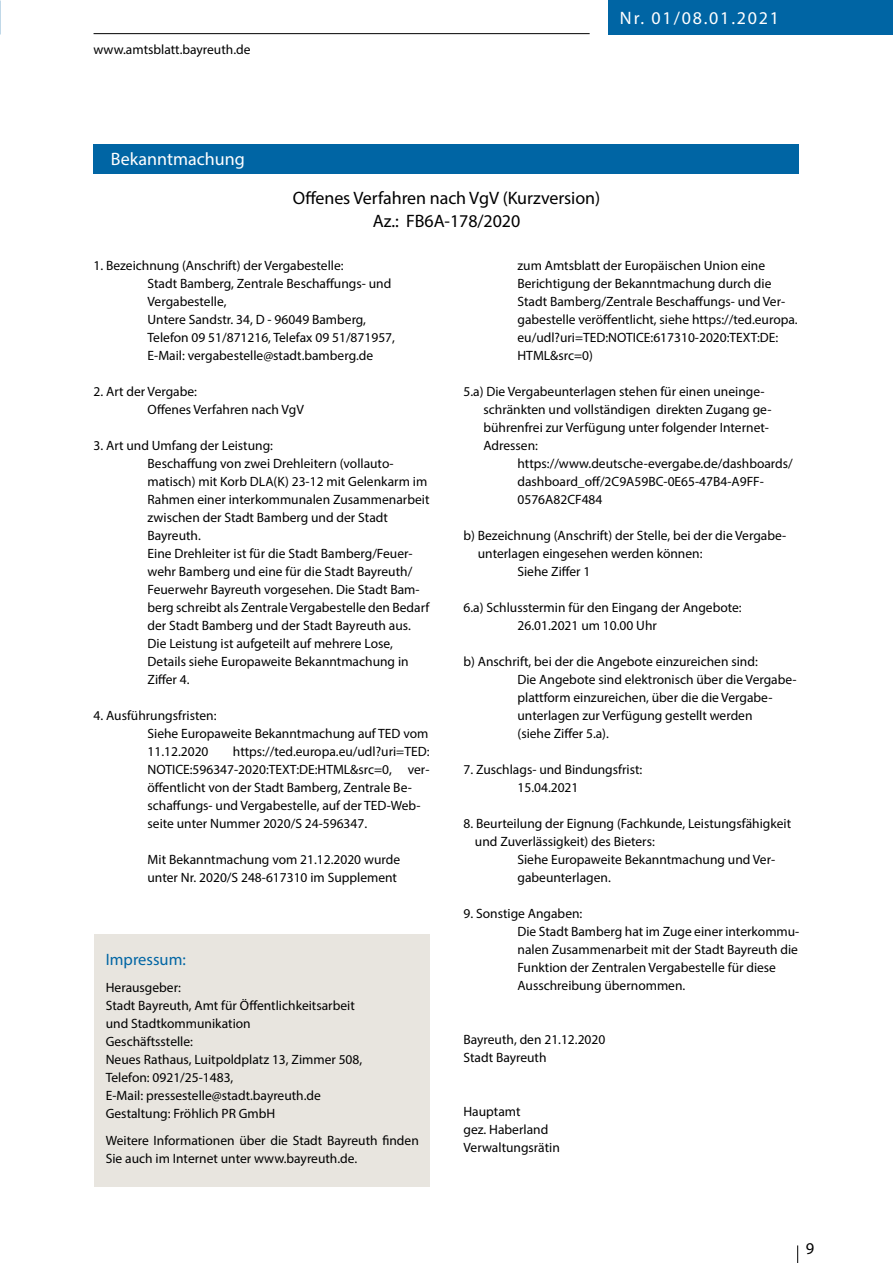
<style>
.page{position:relative;width:893px;height:1263px;background:#fff}
.page>*{position:absolute;margin:0;border:0;box-sizing:border-box;transform-origin:0 0}
.t1{font:18px/22.5px "Myriad Pro";letter-spacing:-.005em;color:#000;text-align:center}
.t2{font:18px "Myriad Pro";letter-spacing:.1em;color:#fff}
.t3{font:18px "Myriad Pro";color:#fff}
.t4{font:16.5px "Myriad Pro";color:#0065a4}
.t5{font:16.5px "Myriad Pro";color:#000}
.t6{font:13.5px/18px "Myriad Pro";color:#000}
</style>
<div class="page">
<hr style="left:94px;top:33px;width:496px;height:1px;background:#000">
<div style="left:608px;top:0;width:285px;height:34px;background:#0065a4"></div>
<svg style="left:797px;top:1245px;width:1px;height:18px"></svg>
<div style="left:94px;top:145px;width:705px;height:29px;background:#0065a4"></div>
<div style="left:94px;top:935px;width:335px;height:252px;background:#e8e5df"></div>
<p class="t6" style="left:94px;top:40px;width:158px">www.amtsblatt.bayreuth.de</p>
<h1 class="t3" style="left:111px;top:148px;width:135px">Bekanntmachung</h1>
<h1 class="t2" style="left:620px;top:7px;width:161px">Nr. 01/08.01.2021</h1>
<h1 class="t1" style="left:293px;top:187px;width:309px">Offenes Verfahren nach VgV (Kurzversion)<br>Az.: FB6A-178/2020</h1>
<p class="t6" style="left:517px;top:256px;width:282px">zum Amtsblatt der Europäischen Union eine Berichtigung der Bekanntmachung durch die Stadt Bamberg/Zentrale Beschaffungs- und Ver&shy;gabestelle veröffentlicht, siehe https://ted.europa. eu/udl?uri=TED:NOTICE:617310-2020:TEXT:DE:<br>HTML&amp;src=0)</p>
<p class="t6" style="left:483px;top:382px;width:289px;text-indent:-20px">5.a) Die Vergabeunterlagen stehen für einen uneinge&shy;schränkten und vollständigen direkten Zugang ge&shy;bührenfrei zur Verfügung unter folgender Internet-Adressen:</p>
<p class="t6" style="left:517px;top:454px;width:277px">https://www.deutsche-evergabe.de/dashboards/ dashboard_off/2C9A59BC-0E65-47B4-A9FF-<br>0576A82CF484</p>
<p class="t6" style="left:463px;top:526px;width:324px">b) Bezeichnung (Anschrift) der Stelle, bei der die Vergabe-</p>
<p class="t6" style="left:478px;top:544px;width:226px">unterlagen eingesehen werden können:</p>
<p class="t6" style="left:517px;top:562px;width:74px">Siehe Ziffer 1</p>
<p class="t6" style="left:517px;top:598px;width:226px;text-indent:-54px">6.a) Schlusstermin für den Eingang der Angebote:<br>26.01.2021 um 10.00 Uhr</p>
<p class="t6" style="left:517px;top:652px;width:281px;text-indent:-54px">b) Anschrift, bei der die Angebote einzureichen sind:<br>Die Angebote sind elektronisch über die Vergabe&shy;plattform einzureichen, über die die Vergabe&shy;unterlagen zur Verfügung gestellt werden<br>(siehe Ziffer 5.a).</p>
<p class="t6" style="left:517px;top:760px;width:126px;text-indent:-54px">7. Zuschlags- und Bindungsfrist:<br>15.04.2021</p>
<p class="t6" style="left:475px;top:814px;width:318px;text-indent:-11px">8. Beurteilung der Eignung (Fachkunde, Leistungsfähigkeit und Zuverlässigkeit) des Bieters:</p>
<p class="t6" style="left:517px;top:850px;width:259px">Siehe Europaweite Bekanntmachung und Ver&shy;gabeunterlagen.</p>
<p class="t6" style="left:517px;top:904px;width:283px;text-indent:-54px">9. Sonstige Angaben:<br>Die Stadt Bamberg hat im Zuge einer interkommu&shy;nalen Zusammenarbeit mit der Stadt Bayreuth die Funktion der Zentralen Vergabestelle für diese Ausschreibung übernommen.</p>
<p class="t6" style="left:148px;top:256px;width:249px;text-indent:-54px">1. Bezeichnung (Anschrift) der Vergabestelle:<br>Stadt Bamberg, Zentrale Beschaffungs- und Vergabestelle,<br>Untere Sandstr. 34, D - 96049 Bamberg, Telefon 09 51/871216, Telefax 09 51/871957, E-Mail: vergabestelle@stadt.bamberg.de</p>
<p class="t6" style="left:148px;top:382px;width:158px;text-indent:-54px">2. Art der Vergabe:<br>Offenes Verfahren nach VgV</p>
<p class="t6" style="left:148px;top:436px;width:283px;text-indent:-54px">3. Art und Umfang der Leistung:<br>Beschaffung von zwei Drehleitern (vollauto&shy;matisch) mit Korb DLA(K) 23-12 mit Gelenkarm im Rahmen einer interkommunalen Zusammenarbeit zwischen der Stadt Bamberg und der Stadt Bayreuth.<br>Eine Drehleiter ist für die Stadt Bamberg/Feuer&shy;wehr Bamberg und eine für die Stadt Bayreuth/ Feuerwehr Bayreuth vorgesehen. Die Stadt Bam&shy;berg schreibt als Zentrale Vergabestelle den Bedarf der Stadt Bamberg und der Stadt Bayreuth aus.<br>Die Leistung ist aufgeteilt auf mehrere Lose, Details siehe Europaweite Bekanntmachung in Ziffer 4.</p>
<p class="t6" style="left:148px;top:706px;width:282px;text-indent:-54px">4. Ausführungsfristen:<br>Siehe Europaweite Bekanntmachung auf TED vom<br>11.12.2020</p>
<p class="t6" style="left:148px;top:742px;width:283px;text-indent:85px">https://ted.europa.eu/udl?uri=TED:<br>NOTICE:596347-2020:TEXT:DE:HTML&amp;src=0, ver&shy;öffentlicht von der Stadt Bamberg, Zentrale Be&shy;schaffungs- und Vergabestelle, auf der TED-Web&shy;seite unter Nummer 2020/S 24-596347.</p>
<p class="t6" style="left:148px;top:850px;width:254px">Mit Bekanntmachung vom 21.12.2020 wurde unter Nr. 2020/S 248-617310 im Supplement</p>
<p class="t4" style="left:106px;top:949px;width:82px">Impressum:</p>
<p class="t6" style="left:106px;top:978px;width:258px">Herausgeber:<br>Stadt Bayreuth, Amt für Öffentlichkeitsarbeit und Stadtkommunikation<br>Geschäftsstelle:<br>Neues Rathaus, Luitpoldplatz 13, Zimmer 508,<br>Telefon: 0921/25-1483,<br>E-Mail: pressestelle@stadt.bayreuth.de<br>Gestaltung: Fröhlich PR GmbH</p>
<p class="t6" style="left:106px;top:1131px;width:315px">Weitere Informationen über die Stadt Bayreuth finden<br>Sie auch im Internet unter www.bayreuth.de.</p>
<p class="t6" style="left:463px;top:1030px;width:143px">Bayreuth, den 21.12.2020<br>Stadt Bayreuth</p>
<p class="t6" style="left:463px;top:1102px;width:98px">Hauptamt<br>gez. Haberland<br>Verwaltungsrätin</p>
<p class="t5" style="left:806px;top:1238px;width:10px">9</p>
</div>
